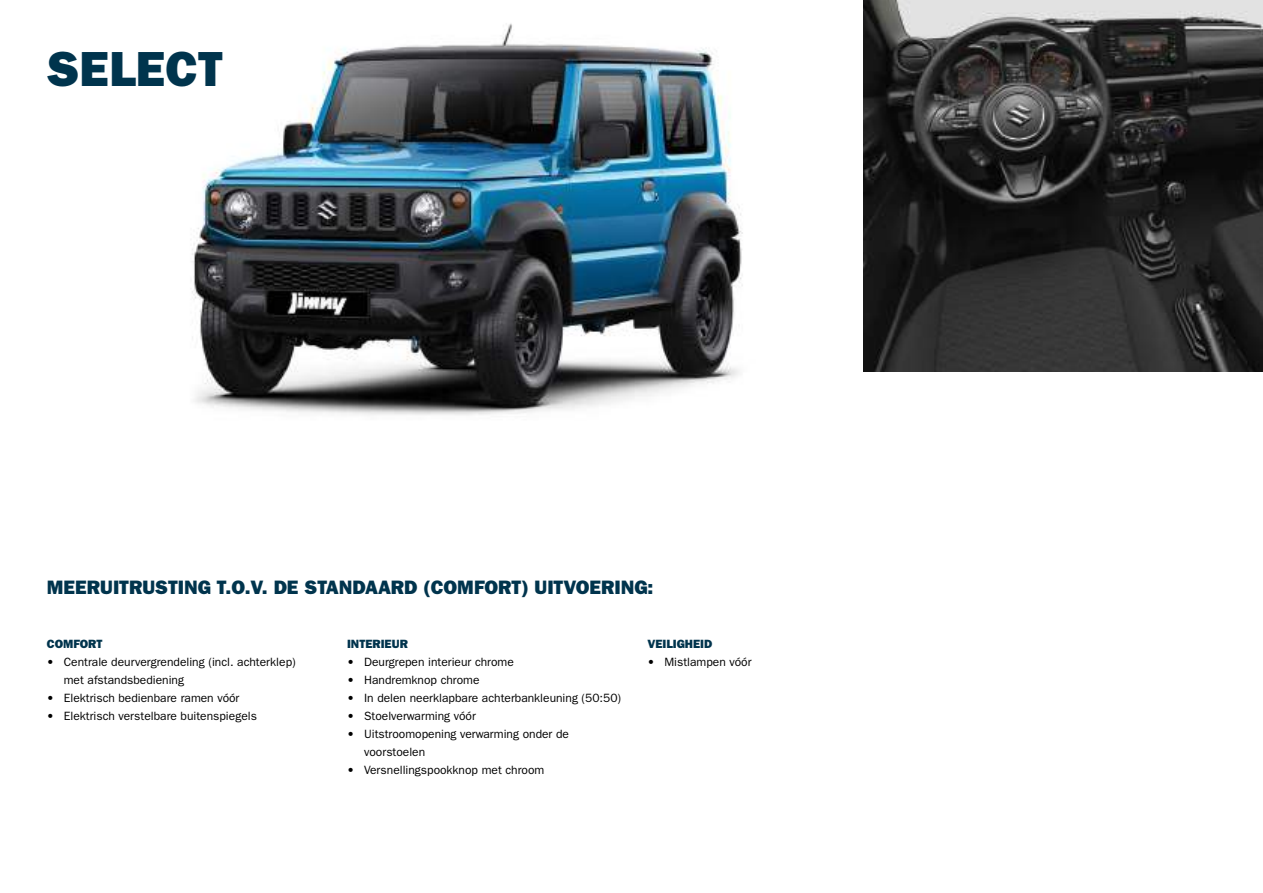
<style>
.page{position:relative;width:1263px;height:893px;background:#fff}
.page>*{position:absolute;margin:0;border:0;box-sizing:border-box;transform-origin:0 0}
.t1{font:49.5px "ITC Franklin Gothic Std Hvy";color:#00344d}
.t2{font:19.5px "ITC Franklin Gothic Std Hvy";color:#00344d}
.t3{font:12px/18px "ITC Franklin Gothic Std";color:#000}
.t4{font:12px "ITC Franklin Gothic Std Hvy";color:#00344d}
.s1{font-family:"ITC Franklin Gothic Std Hvy"}
</style>
<div class="page">
<img style="left:192px;top:23px;width:551px;height:392px">
<img style="left:863px;top:0;width:400px;height:372px">
<h1 class="t1" style="left:47px;top:39px;width:178px">SELECT</h1>
<h2 class="t2" style="left:47px;top:576px;width:608px">MEERUITRUSTING T.O.V. DE STANDAARD (COMFORT) UITVOERING:</h2>
<p class="t4" style="left:47px;top:637px;width:57px">COMFORT</p>
<p class="t3" style="left:64px;top:653px;width:233px;text-indent:-17px"><span class="s1">•</span> Centrale deurvergrendeling (incl. achterklep) met afstandsbediening</p>
<p class="t3" style="left:47px;top:689px;width:194px"><span class="s1">•</span> Elektrisch bedienbare ramen vóór</p>
<p class="t3" style="left:47px;top:707px;width:212px"><span class="s1">•</span> Elektrisch verstelbare buitenspiegels</p>
<p class="t4" style="left:347px;top:637px;width:62px">INTERIEUR</p>
<p class="t3" style="left:347px;top:653px;width:168px"><span class="s1">•</span> Deurgrepen interieur chrome</p>
<p class="t3" style="left:347px;top:671px;width:134px"><span class="s1">•</span> Handremknop chrome</p>
<p class="t3" style="left:347px;top:689px;width:276px"><span class="s1">•</span> In delen neerklapbare achterbankleuning (50:50)</p>
<p class="t3" style="left:347px;top:707px;width:130px"><span class="s1">•</span> Stoelverwarming vóór</p>
<p class="t3" style="left:364px;top:725px;width:206px;text-indent:-17px"><span class="s1">•</span> Uitstroomopening verwarming onder de voorstoelen</p>
<p class="t3" style="left:347px;top:761px;width:199px"><span class="s1">•</span> Versnellingspookknop met chroom</p>
<p class="t4" style="left:647px;top:637px;width:66px">VEILIGHEID</p>
<p class="t3" style="left:647px;top:653px;width:106px"><span class="s1">•</span> Mistlampen vóór</p>
</div>
